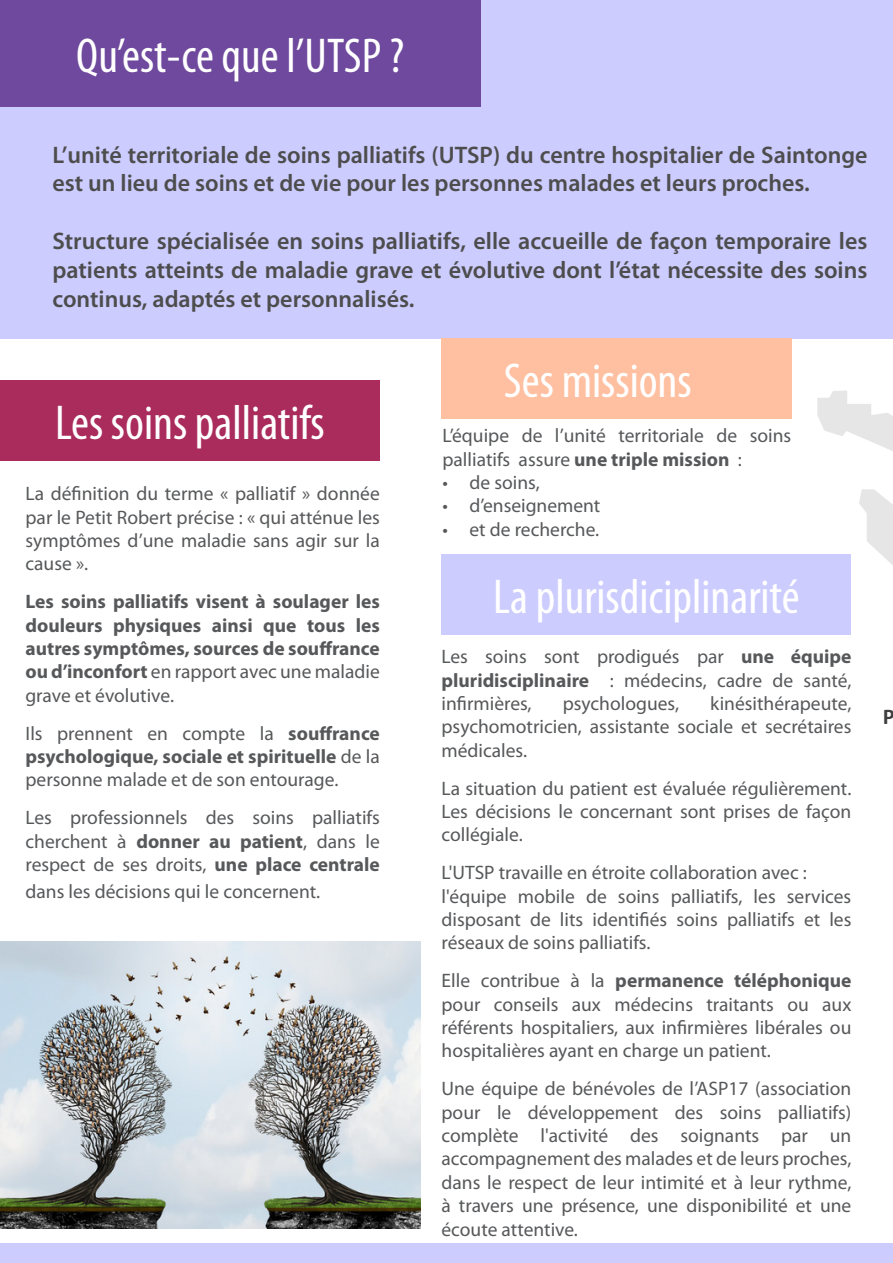
<style>
.page{position:relative;width:893px;height:1263px;background:#fff}
.page>*{position:absolute;margin:0;border:0;box-sizing:border-box;transform-origin:0 0}
.t1{font:condensed 49.2px "Myriad Pro";color:#fff}
.t2{font:600 24px/28.8px "Myriad Pro";color:#4d4d4d}
.t3{font:700 22.65px "Calibri";color:#3e3e3f}
.t4{font:19.5px/23.4px "Myriad Pro";color:#57585a;text-align:justify}
.t5{font:700 19.5px/23.4px "Myriad Pro";color:#57585a;text-align:justify}
.s1{font-weight:400}
.s2{font-weight:700}
</style>
<div class="page">
<svg style="left:817px;top:390px;width:76px;height:61px"></svg>
<svg style="left:859px;top:489px;width:34px;height:76px"></svg>
<div style="left:0;top:1243px;width:893px;height:20px;background:#ccf"></div>
<div style="left:0;top:0;width:893px;height:338px;background:#ccf"></div>
<div style="left:0;top:0;width:480px;height:106px;background:#6e499d"></div>
<img style="left:0;top:941px;width:421px;height:287px">
<div style="left:0;top:380px;width:380px;height:81px;background:#aa2c5c"></div>
<div style="left:441px;top:338px;width:351px;height:81px;background:#ffc0a1"></div>
<div style="left:441px;top:554px;width:410px;height:81px;background:#ccf"></div>
<p class="t1" style="left:76px;top:26px;width:329px">Qu’est-ce que l’UTSP ?</p>
<p class="t2" style="left:52px;top:140px;width:817px">L’unité territoriale de soins palliatifs (UTSP) du centre hospitalier de Saintonge est un lieu de soins et de vie pour les personnes malades et leurs proches.</p>
<p class="t2" style="left:52px;top:226px;width:817px;text-align:justify">Structure spécialisée en soins palliatifs, elle accueille de façon temporaire les patients atteints de maladie grave et évolutive dont l’état nécessite des soins continus, adaptés et personnalisés.</p>
<p class="t1" style="left:55px;top:393px;width:271px">Les soins palliatifs</p>
<p class="t4" style="left:26px;top:482px;width:356px">La définition du terme « palliatif » donnée par le Petit Robert précise : « qui atténue les symptômes d’une maladie sans agir sur la cause ».</p>
<p class="t5" style="left:26px;top:589px;width:356px">Les soins palliatifs visent à soulager les douleurs physiques ainsi que tous les autres symptômes, sources de souffrance ou d’inconfort <span class="s1">en rapport avec une maladie grave et évolutive.</span></p>
<p class="t4" style="left:26px;top:721px;width:356px">Ils prennent en compte la <span class="s2">souffrance psychologique, sociale et spirituelle</span> de la personne malade et de son entourage.</p>
<p class="t4" style="left:26px;top:806px;width:356px">Les professionnels des soins palliatifs cherchent à <span class="s2">donner au patient</span>, dans le respect de ses droits, <span class="s2">une place centrale</span></p>
<p class="t4" style="left:26px;top:879px;width:296px">dans les décisions qui le concernent.</p>
<p class="t1" style="left:504px;top:351px;width:189px">Ses missions</p>
<p class="t4" style="left:442px;top:424px;width:350px">L’équipe de l’unité territoriale de soins palliatifs assure <span class="s2">une triple mission</span> :</p>
<p class="t4" style="left:442px;top:470px;width:99px">• de soins,</p>
<p class="t4" style="left:442px;top:494px;width:159px">• d’enseignement</p>
<p class="t4" style="left:442px;top:517px;width:158px">• et de recherche.</p>
<p class="t1" style="left:493px;top:567px;width:308px">La plurisdiciplinarité</p>
<p class="t4" style="left:441px;top:645px;width:411px">Les soins sont prodigués par <span class="s2">une équipe pluridisciplinaire</span> : médecins, cadre de santé, infirmières,</p>
<p class="t4" style="left:441px;top:691px;width:411px;text-indent:269px">kinésithérapeute, psychomotricien, assistante sociale et secrétaires médicales.</p>
<p class="t4" style="left:441px;top:776px;width:411px">La situation du patient est évaluée régulièrement.<br>Les décisions le concernant sont prises de façon collégiale.</p>
<p class="t4" style="left:441px;top:861px;width:367px">L'UTSP travaille en étroite collaboration avec :</p>
<p class="t4" style="left:441px;top:884px;width:411px">l'équipe mobile de soins palliatifs, les services disposant de lits identifiés soins palliatifs et les réseaux de soins palliatifs.</p>
<p class="t4" style="left:441px;top:969px;width:411px">Elle contribue à la <span class="s2">permanence téléphonique </span>pour conseils aux médecins traitants ou aux référents hospitaliers, aux infirmières libérales ou hospitalières ayant en charge un patient.</p>
<p class="t4" style="left:441px;top:1077px;width:411px">Une équipe de bénévoles de l’ASP17 (association pour le développement des soins palliatifs) complète l'activité des soignants par un accompagnement des malades et de leurs proches, dans le respect de leur intimité et à leur rythme, à travers une présence, une disponibilité et une écoute attentive.</p>
<p class="t4" style="left:563px;top:691px;width:118px">psychologues,</p>
<p class="t3" style="left:883px;top:702px;width:14px">P</p>
</div>
